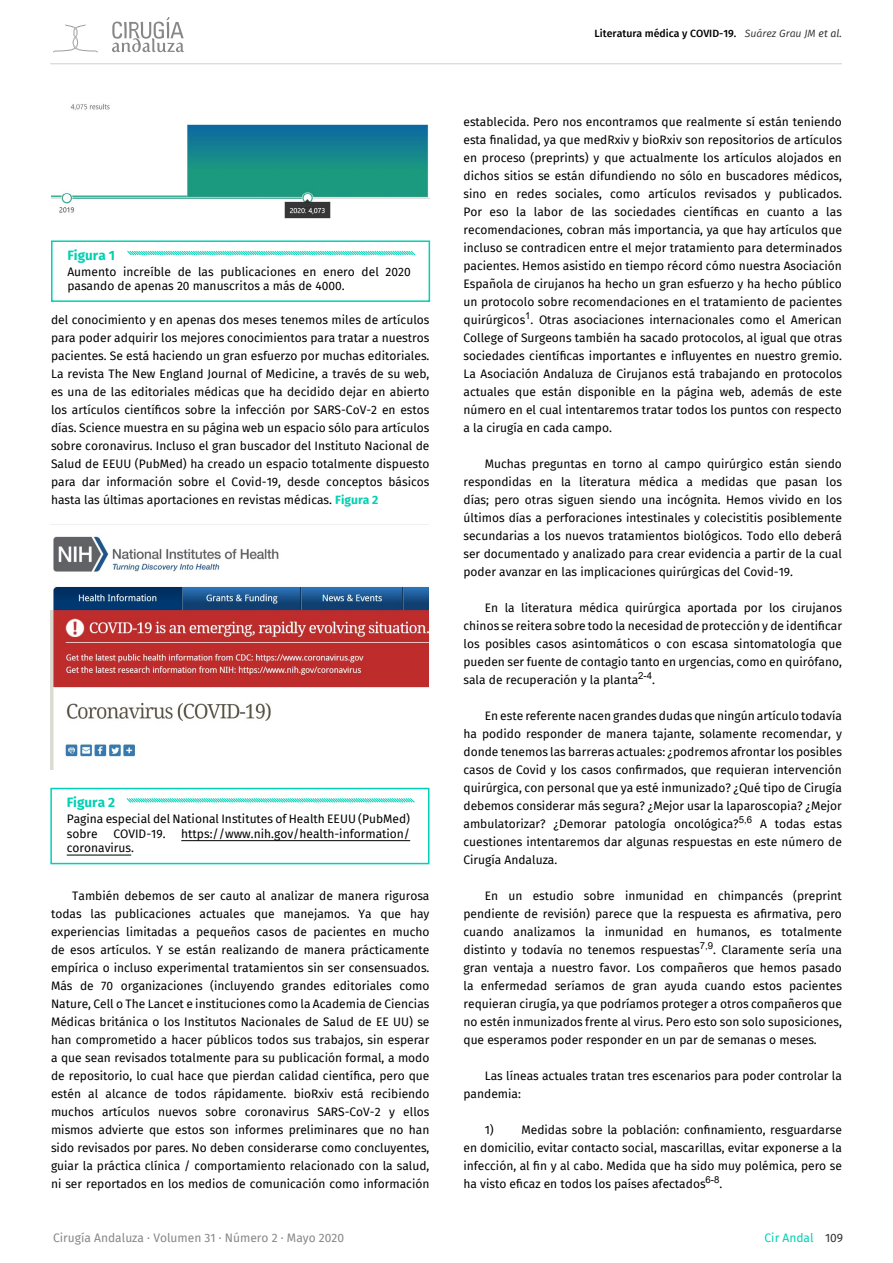
<style>
.page{position:relative;width:893px;height:1263px;background:#fff}
.page>*{position:absolute;margin:0;border:0;box-sizing:border-box;transform-origin:0 0}
.t1{font:700 13.5px "Fira Sans";color:#00d1b2}
.t2{font:12px/18px "Fira Sans";color:#000;text-align:justify}
.t3{font:12px "Fira Sans";color:#878787}
.t4{font:12px "Fira Sans";color:#00d1b2}
.t5{font:500 10.5px "Fira Sans";color:#000}
.t6{font:9.6px "Arial";color:#000}
.s1{font-weight:700;color:#00d1b2}
.s2{font-weight:400;font-style:italic;color:#333}
.s3{color:#333}
</style>
<div class="page">
<svg style="left:53px;top:24px;width:45px;height:29px"></svg>
<svg style="left:112px;top:17px;width:72px;height:35px"></svg>
<hr style="left:50px;top:64px;width:792px;height:1px;background:#d1d1d1">
<img style="left:51px;top:103px;width:378px;height:116px">
<img style="left:50px;top:524px;width:379px;height:245px">
<div style="left:51px;top:240px;width:379px;height:62px;border:2px solid #00d1b2"></div>
<svg style="left:127px;top:250px;width:289px;height:6px"></svg>
<div style="left:50px;top:788px;width:379px;height:76px;border:2px solid #00d1b2"></div>
<svg style="left:126px;top:798px;width:289px;height:5px"></svg>
<hr style="left:181px;top:840px;width:229px;height:1px;background:#000">
<hr style="left:67px;top:855px;width:64px;height:1px;background:#000">
<p class="t1" style="left:67px;top:244px;width:49px">Figura 1</p>
<p class="t2" style="left:67px;top:264px;width:345px;line-height:14.4px">Aumento increíble de las publicaciones en enero del 2020 pasando de apenas 20 manuscritos a más de 4000.</p>
<p class="t2" style="left:51px;top:310px;width:380px">del conocimiento y en apenas dos meses tenemos miles de artículos para poder adquirir los mejores conocimientos para tratar a nuestros pacientes. Se está haciendo un gran esfuerzo por muchas editoriales.<br>La revista The New England Journal of Medicine, a través de su web, es una de las editoriales médicas que ha decidido dejar en abierto los artículos científicos sobre la infección por SARS-CoV-2 en estos días. Science muestra en su página web un espacio sólo para artículos sobre coronavirus. Incluso el gran buscador del Instituto Nacional de Salud de EEUU (PubMed) ha creado un espacio totalmente dispuesto para dar información sobre el Covid-19, desde conceptos básicos hasta las últimas aportaciones en revistas médicas. <span class="s1">Figura 2</span></p>
<p class="t1" style="left:67px;top:791px;width:50px">Figura 2</p>
<p class="t2" style="left:67px;top:811px;width:345px;line-height:14.4px">Pagina especial del National Institutes of Health EEUU (PubMed) sobre</p>
<p class="t2" style="left:113px;top:824px;width:54px">COVID-19.</p>
<p class="t2" style="left:181px;top:824px;width:230px">https://www.nih.gov/health-information/</p>
<p class="t2" style="left:67px;top:838px;width:69px">coronavirus.</p>
<p class="t2" style="left:51px;top:886px;width:380px;text-indent:21px">También debemos de ser cauto al analizar de manera rigurosa todas las publicaciones actuales que manejamos. Ya que hay experiencias limitadas a pequeños casos de pacientes en mucho de esos artículos. Y se están realizando de manera prácticamente empírica o incluso experimental tratamientos sin ser consensuados.<br>Más de 70 organizaciones (incluyendo grandes editoriales como Nature, Cell o The Lancet e instituciones como la Academia de Ciencias Médicas británica o los Institutos Nacionales de Salud de EE UU) se han comprometido a hacer públicos todos sus trabajos, sin esperar a que sean revisados totalmente para su publicación formal, a modo de repositorio, lo cual hace que pierdan calidad científica, pero que estén al alcance de todos rápidamente. bioRxiv está recibiendo muchos artículos nuevos sobre coronavirus SARS-CoV-2 y ellos mismos advierte que estos son informes preliminares que no han sido revisados por pares. No deben considerarse como concluyentes, guiar la práctica clínica / comportamiento relacionado con la salud, ni ser reportados en los medios de comunicación como información</p>
<p class="t5" style="left:595px;top:25px;width:249px">Literatura médica y COVID-19. <span class="s2">Suárez Grau JM</span> <span class="s2">et al.</span></p>
<p class="t2" style="left:463px;top:112px;width:380px">establecida. Pero nos encontramos que realmente sí están teniendo esta finalidad, ya que medRxiv y bioRxiv son repositorios de artículos en proceso (preprints) y que actualmente los artículos alojados en dichos sitios se están difundiendo no sólo en buscadores médicos, sino en redes sociales, como artículos revisados y publicados.<br>Por eso la labor de las sociedades científicas en cuanto a las recomendaciones, cobran más importancia, ya que hay artículos que incluso se contradicen entre el mejor tratamiento para determinados pacientes. Hemos asistido en tiempo récord cómo nuestra Asociación Española de cirujanos ha hecho un gran esfuerzo y ha hecho público un protocolo sobre recomendaciones en el tratamiento de pacientes quirúrgicos . Otras asociaciones internacionales como el American</p>
<p class="t6" style="left:525px;top:309px;width:7px">1</p>
<p class="t2" style="left:463px;top:328px;width:380px">College of Surgeons también ha sacado protocolos, al igual que otras sociedades científicas importantes e influyentes en nuestro gremio.<br>La Asociación Andaluza de Cirujanos está trabajando en protocolos actuales que están disponible en la página web, además de este número en el cual intentaremos tratar todos los puntos con respecto a la cirugía en cada campo.</p>
<p class="t2" style="left:463px;top:454px;width:380px;text-indent:21px">Muchas preguntas en torno al campo quirúrgico están siendo respondidas en la literatura médica a medidas que pasan los días; pero otras siguen siendo una incógnita. Hemos vivido en los últimos días a perforaciones intestinales y colecistitis posiblemente secundarias a los nuevos tratamientos biológicos. Todo ello deberá ser documentado y analizado para crear evidencia a partir de la cual poder avanzar en las implicaciones quirúrgicas del Covid-19.</p>
<p class="t2" style="left:463px;top:598px;width:380px;text-indent:21px">En la literatura médica quirúrgica aportada por los cirujanos chinos se reitera sobre todo la necesidad de protección y de identificar los posibles casos asintomáticos o con escasa sintomatología que pueden ser fuente de contagio tanto en urgencias, como en quirófano, sala de recuperación y la planta</p>
<p class="t6" style="left:638px;top:669px;width:15px">2-4</p>
<p class="t2" style="left:652px;top:670px;width:4px">.</p>
<p class="t2" style="left:463px;top:706px;width:380px;text-indent:21px">En este referente nacen grandes dudas que ningún artículo todavía ha podido responder de manera tajante, solamente recomendar, y donde tenemos las barreras actuales: ¿podremos afrontar los posibles casos de Covid y los casos confirmados, que requieran intervención quirúrgica, con personal que ya esté inmunizado? ¿Qué tipo de Cirugía debemos considerar más segura? ¿Mejor usar la laparoscopia? ¿Mejor ambulatorizar? ¿Demorar patología oncológica?</p>
<p class="t6" style="left:739px;top:813px;width:15px">5,6</p>
<p class="t2" style="left:463px;top:814px;width:380px;text-indent:296px">A todas estas cuestiones intentaremos dar algunas respuestas en este número de Cirugía Andaluza.</p>
<p class="t2" style="left:463px;top:886px;width:380px;text-indent:21px">En un estudio sobre inmunidad en chimpancés (preprint pendiente de revisión) parece que la respuesta es afirmativa, pero cuando analizamos la inmunidad en humanos, es totalmente distinto y todavía no tenemos respuestas</p>
<p class="t6" style="left:700px;top:939px;width:15px">7,9</p>
<p class="t2" style="left:463px;top:940px;width:380px;text-indent:250px">. Claramente sería una gran ventaja a nuestro favor. Los compañeros que hemos pasado la enfermedad seríamos de gran ayuda cuando estos pacientes requieran cirugía, ya que podríamos proteger a otros compañeros que no estén inmunizados frente al virus. Pero esto son solo suposiciones, que esperamos poder responder en un par de semanas o meses.</p>
<p class="t2" style="left:463px;top:1066px;width:380px;text-indent:21px">Las líneas actuales tratan tres escenarios para poder controlar la pandemia:</p>
<p class="t2" style="left:463px;top:1120px;width:380px;text-indent:21px">1) Medidas sobre la población: confinamiento, resguardarse en domicilio, evitar contacto social, mascarillas, evitar exponerse a la infección, al fin y al cabo. Medida que ha sido muy polémica, pero se ha visto eficaz en todos los países afectados</p>
<p class="t6" style="left:706px;top:1173px;width:15px">6-8</p>
<p class="t2" style="left:719px;top:1174px;width:4px">.</p>
<p class="t3" style="left:53px;top:1229px;width:293px">Cirugía Andaluza · Volumen 31 · Número 2 · Mayo 2020</p>
<p class="t4" style="left:765px;top:1229px;width:80px">Cir Andal <span class="s3">109</span></p>
</div>
